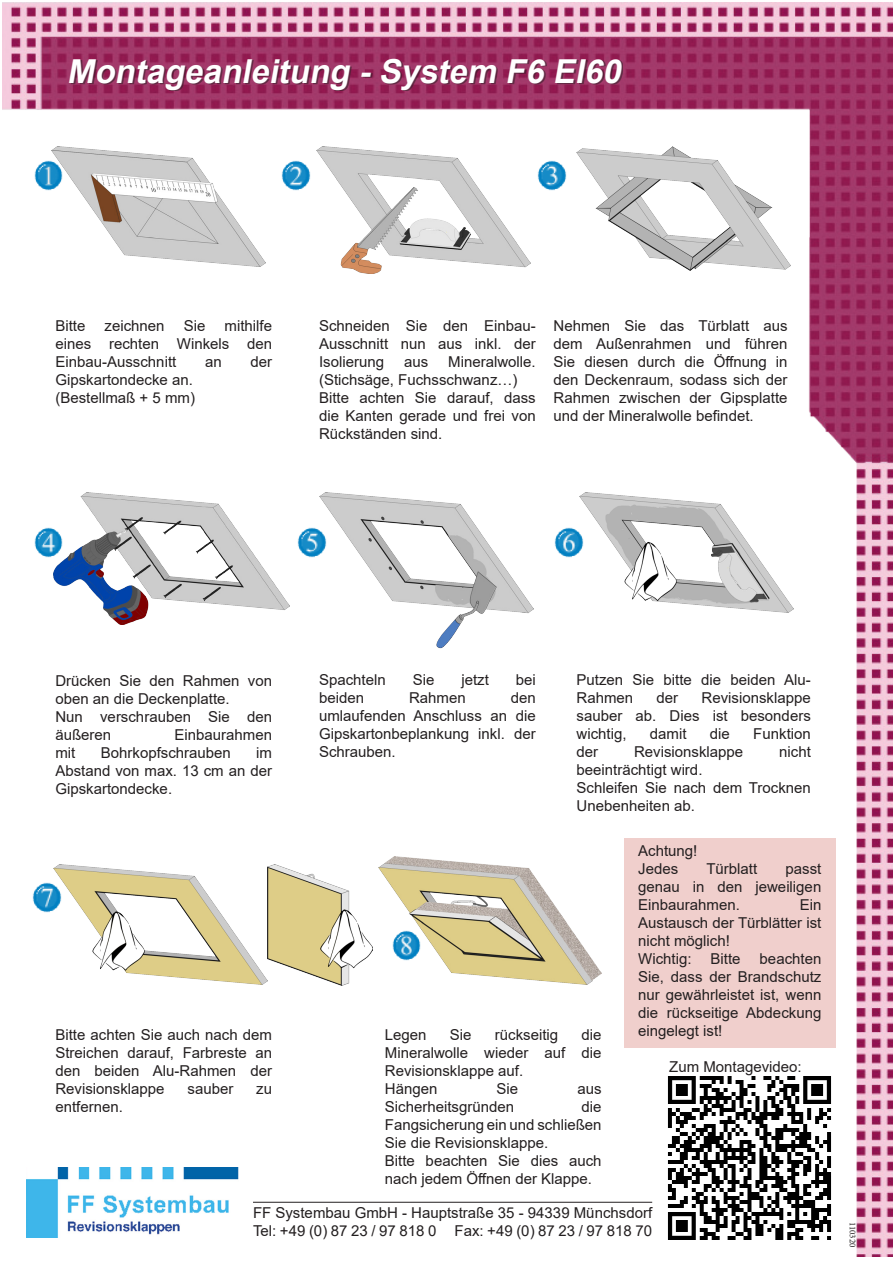
<style>
.page{position:relative;width:893px;height:1263px;background:#fff}
.page>*{position:absolute;margin:0;border:0;box-sizing:border-box;transform-origin:0 0}
.t1{font:italic 700 33px "Arial";color:#fff}
.t2{font:15px/18px "Arial";color:#231f20;text-align:justify}
.t3{font:9px "Minion Pro";color:#231f20}
</style>
<div class="page">
<img style="left:2px;top:2px;width:891px;height:1254px">
<img style="left:52px;top:146px;width:214px;height:121px">
<img style="left:317px;top:147px;width:214px;height:126px">
<img style="left:577px;top:147px;width:214px;height:123px">
<img style="left:54px;top:493px;width:235px;height:131px">
<img style="left:319px;top:493px;width:214px;height:157px">
<img style="left:580px;top:493px;width:214px;height:120px">
<img style="left:54px;top:864px;width:214px;height:120px">
<img style="left:268px;top:864px;width:105px;height:122px">
<img style="left:378px;top:857px;width:223px;height:127px">
<img style="left:31px;top:157px;width:35px;height:36px">
<img style="left:279px;top:157px;width:34px;height:36px">
<img style="left:534px;top:157px;width:35px;height:36px">
<img style="left:31px;top:525px;width:35px;height:36px">
<img style="left:294px;top:525px;width:35px;height:36px">
<img style="left:552px;top:525px;width:35px;height:36px">
<img style="left:389px;top:928px;width:35px;height:36px">
<img style="left:30px;top:879px;width:35px;height:36px">
<div style="left:624px;top:838px;width:212px;height:209px;background:#f0cfcc"></div>
<img style="left:660px;top:1068px;width:179px;height:179px">
<div style="left:71px;top:60px;width:552px;height:31px;background:#231f20;opacity:.5"></div>
<hr style="left:253px;top:1202px;width:399px;height:1px;background:#231f20">
<img style="left:27px;top:1167px;width:211px;height:71px">
<p class="t1" style="left:67px;top:48px;width:564px">Montageanleitung -System F6 EI60</p>
<p class="t2" style="left:55px;top:317px;width:218px;text-indent:169px">mithilfe eines rechten Winkels den Einbau-Ausschnitt</p>
<p class="t2" style="left:55px;top:317px;width:32px">Bitte</p>
<p class="t2" style="left:105px;top:317px;width:62px">zeichnen</p>
<p class="t2" style="left:184px;top:317px;width:23px">Sie</p>
<p class="t2" style="left:205px;top:353px;width:18px">an</p>
<p class="t2" style="left:250px;top:353px;width:23px">der</p>
<p class="t2" style="left:55px;top:371px;width:139px">Gipskartondecke an.</p>
<p class="t2" style="left:55px;top:389px;width:141px">(Bestellmaß + 5 mm)</p>
<p class="t2" style="left:319px;top:317px;width:218px">Schneiden Sie den Einbau-Ausschnitt nun aus inkl. der Isolierung</p>
<p class="t2" style="left:319px;top:353px;width:218px;text-indent:129px">Mineralwolle. (Stichsäge, Fuchsschwanz…)</p>
<p class="t2" style="left:319px;top:389px;width:218px">Bitte achten Sie darauf, dass die Kanten gerade und frei von Rückständen sind.</p>
<p class="t2" style="left:404px;top:353px;width:26px">aus</p>
<p class="t2" style="left:554px;top:317px;width:235px">Nehmen Sie das Türblatt aus dem Außenrahmen und führen Sie diesen durch die Öffnung in den Deckenraum, sodass sich der Rahmen zwischen der Gipsplatte und der Mineralwolle befindet.</p>
<p class="t2" style="left:55px;top:672px;width:218px">Drücken Sie den Rahmen von oben an die Deckenplatte.</p>
<p class="t2" style="left:55px;top:708px;width:218px">Nun verschrauben Sie den äußeren</p>
<p class="t2" style="left:175px;top:726px;width:99px">Einbaurahmen</p>
<p class="t2" style="left:55px;top:744px;width:21px">mit</p>
<p class="t2" style="left:101px;top:744px;width:132px">Bohrkopfschrauben</p>
<p class="t2" style="left:55px;top:744px;width:218px;text-indent:201px">im Abstand von max. 13 cm an der Gipskartondecke.</p>
<p class="t2" style="left:319px;top:670px;width:68px">Spachteln</p>
<p class="t2" style="left:413px;top:670px;width:23px">Sie</p>
<p class="t2" style="left:461px;top:670px;width:29px">jetzt</p>
<p class="t2" style="left:516px;top:670px;width:22px">bei</p>
<p class="t2" style="left:319px;top:688px;width:47px">beiden</p>
<p class="t2" style="left:409px;top:688px;width:58px">Rahmen</p>
<p class="t2" style="left:319px;top:688px;width:218px;text-indent:192px">den umlaufenden Anschluss an die Gipskartonbeplankung inkl. der Schrauben.</p>
<p class="t2" style="left:577px;top:670px;width:236px">Putzen Sie bitte die beiden Alu-<br>Rahmen</p>
<p class="t2" style="left:577px;top:688px;width:236px;text-indent:125px">Revisionsklappe sauber ab. Dies ist besonders wichtig,</p>
<p class="t2" style="left:657px;top:688px;width:23px">der</p>
<p class="t2" style="left:650px;top:724px;width:38px">damit</p>
<p class="t2" style="left:710px;top:724px;width:22px">die</p>
<p class="t2" style="left:753px;top:724px;width:59px">Funktion</p>
<p class="t2" style="left:577px;top:742px;width:23px">der</p>
<p class="t2" style="left:634px;top:742px;width:111px">Revisionsklappe</p>
<p class="t2" style="left:779px;top:742px;width:33px">nicht</p>
<p class="t2" style="left:577px;top:760px;width:127px">beeinträchtigt wird.</p>
<p class="t2" style="left:577px;top:778px;width:236px">Schleifen Sie nach dem Trocknen<br>Unebenheiten ab.</p>
<p class="t2" style="left:55px;top:1025px;width:218px">Bitte achten Sie auch nach dem Streichen darauf, Farbreste an den beiden Alu-Rahmen der Revisionsklappe</p>
<p class="t2" style="left:188px;top:1079px;width:47px">sauber</p>
<p class="t2" style="left:256px;top:1079px;width:17px">zu</p>
<p class="t2" style="left:55px;top:1097px;width:69px">entfernen.</p>
<p class="t2" style="left:385px;top:1025px;width:43px">Legen</p>
<p class="t2" style="left:450px;top:1025px;width:23px">Sie</p>
<p class="t2" style="left:495px;top:1025px;width:65px">rückseitig</p>
<p class="t2" style="left:385px;top:1025px;width:218px;text-indent:197px">die Mineralwolle wieder auf die Revisionsklappe auf.</p>
<p class="t2" style="left:385px;top:1079px;width:54px">Hängen</p>
<p class="t2" style="left:496px;top:1079px;width:23px">Sie</p>
<p class="t2" style="left:577px;top:1079px;width:26px">aus</p>
<p class="t2" style="left:385px;top:1097px;width:131px">Sicherheitsgründen</p>
<p class="t2" style="left:385px;top:1097px;width:218px;text-indent:197px">die Fangsicherung ein und schließen Sie die Revisionsklappe.</p>
<p class="t2" style="left:385px;top:1151px;width:218px">Bitte beachten Sie dies auch nach jedem Öffnen der Klappe.</p>
<p class="t2" style="left:638px;top:841px;width:61px">Achtung!</p>
<p class="t2" style="left:638px;top:859px;width:42px">Jedes</p>
<p class="t2" style="left:706px;top:859px;width:52px">Türblatt</p>
<p class="t2" style="left:638px;top:859px;width:185px;text-indent:147px">passt genau in den jeweiligen Einbaurahmen.</p>
<p class="t2" style="left:638px;top:895px;width:185px;text-indent:161px">Ein Austausch der Türblätter ist nicht möglich!</p>
<p class="t2" style="left:638px;top:949px;width:55px">Wichtig:</p>
<p class="t2" style="left:711px;top:949px;width:32px">Bitte</p>
<p class="t2" style="left:638px;top:949px;width:185px;text-indent:121px">beachten Sie, dass der Brandschutz nur gewährleistet ist, wenn die rückseitige Abdeckung eingelegt ist!</p>
<p class="t2" style="left:669px;top:1057px;width:134px">Zum Montagevideo:</p>
<p class="t2" style="left:253px;top:1204px;width:401px">FF Systembau GmbH - Hauptstraße 35 - 94339 Münchsdorf</p>
<p class="t2" style="left:253px;top:1222px;width:401px">Tel: +49 (0) 87 23 / 97 818 0 Fax: +49 (0) 87 23 / 97 818 70</p>
<p class="t3" style="left:859px;top:1221px;width:27px;rotate:90deg">110320</p>
</div>
